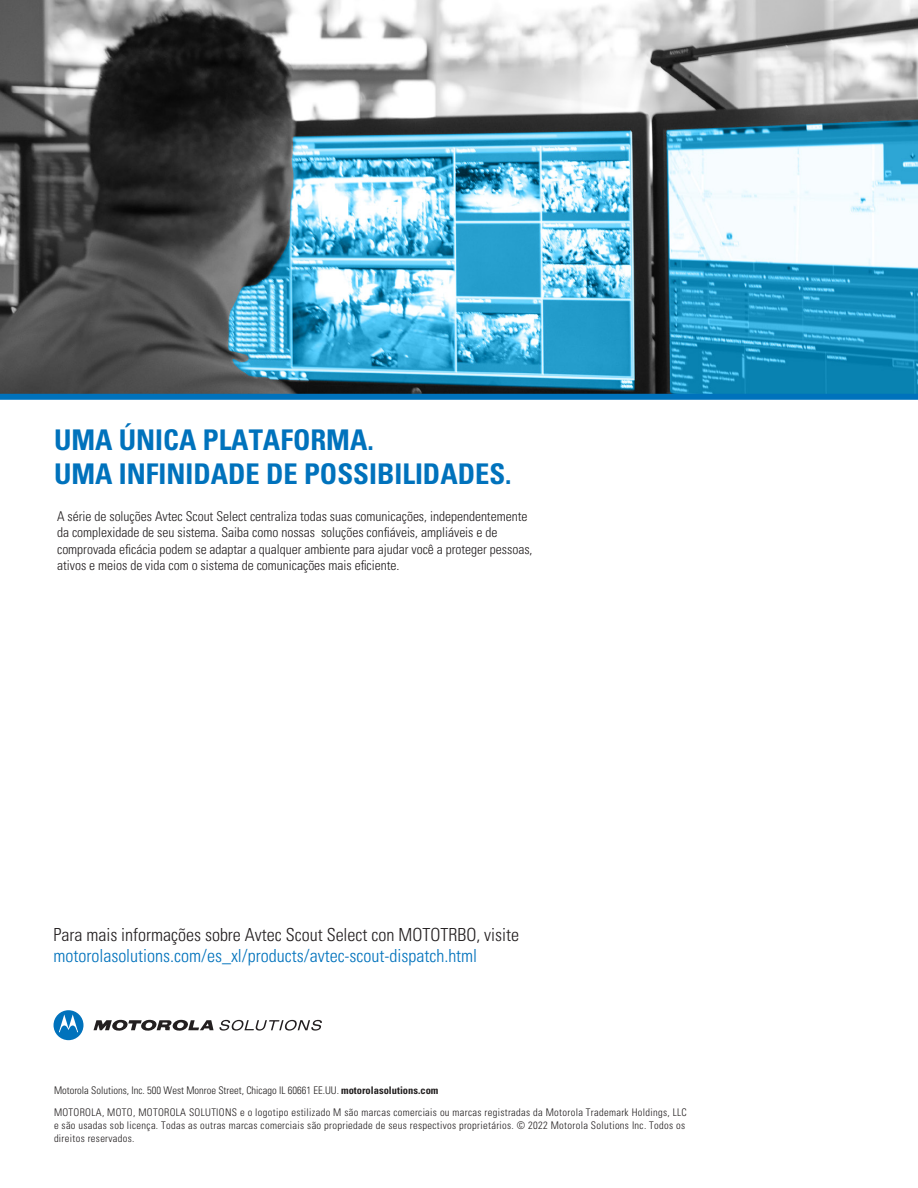
<style>
.page{position:relative;width:918px;height:1188px;background:#fff}
.page>*{position:absolute;margin:0;border:0;box-sizing:border-box;transform-origin:0 0}
.t1{font:700 condensed 28.5px/34.2px "Univers";color:#0072bc}
.t2{font:300 condensed 18px "Univers LT Pro";color:#0072bc}
.t3{font:300 condensed 18px "Univers LT Pro";color:#231f20}
.t4{font:300 condensed 13.5px/16.2px "Univers LT Pro";color:#231f20}
.t5{font:300 condensed 10.5px/12.6px "Univers";letter-spacing:.03em;color:#231f20}
.t6{font:300 condensed 10.5px "Univers LT Std";color:#211e1e}
.s1{font-family:"Univers";font-weight:700}
</style>
<div class="page">
<svg style="left:94px;top:1020px;width:120px;height:11px"></svg>
<svg style="left:54px;top:1010px;width:29px;height:30px"></svg>
<svg style="left:220px;top:1020px;width:102px;height:11px"></svg>
<img style="left:0;top:0;width:918px;height:394px">
<div style="left:0;top:394px;width:918px;height:6px;background:#0072bc"></div>
<h1 class="t1" style="left:54px;top:423px;width:459px">UMA ÚNICA PLATAFORMA.<br>UMA INFINIDADE DE POSSIBILIDADES.</h1>
<p class="t4" style="left:57px;top:508px;width:477px">A série de soluções Avtec Scout Select centraliza todas suas comunicações, independentemente da complexidade de seu sistema. Saiba como nossas soluções confiáveis, ampliáveis e de comprovada eficácia podem se adaptar a qualquer ambiente para ajudar você a proteger pessoas, ativos e meios de vida com o sistema de comunicações mais eficiente.</p>
<h2 class="t3" style="left:54px;top:922px;width:467px">Para mais informações sobre Avtec Scout Select con MOTOTRBO, visite</h2>
<h2 class="t2" style="left:54px;top:944px;width:425px">motorolasolutions.com/es_xl/products/avtec-scout-dispatch.html</h2>
<p class="t6" style="left:54px;top:1084px;width:386px">Motorola Solutions, Inc. 500 West Monroe Street, Chicago IL 60661 EE.UU. <span class="s1">motorolasolutions.com</span></p>
<p class="t5" style="left:54px;top:1106px;width:634px">MOTOROLA, MOTO, MOTOROLA SOLUTIONS e o logotipo estilizado M são marcas comerciais ou marcas registradas da Motorola Trademark Holdings, LLC e são usadas sob licença. Todas as outras marcas comerciais são propriedade de seus respectivos proprietários. © 2022 Motorola Solutions Inc. Todos os direitos reservados.</p>
</div>
